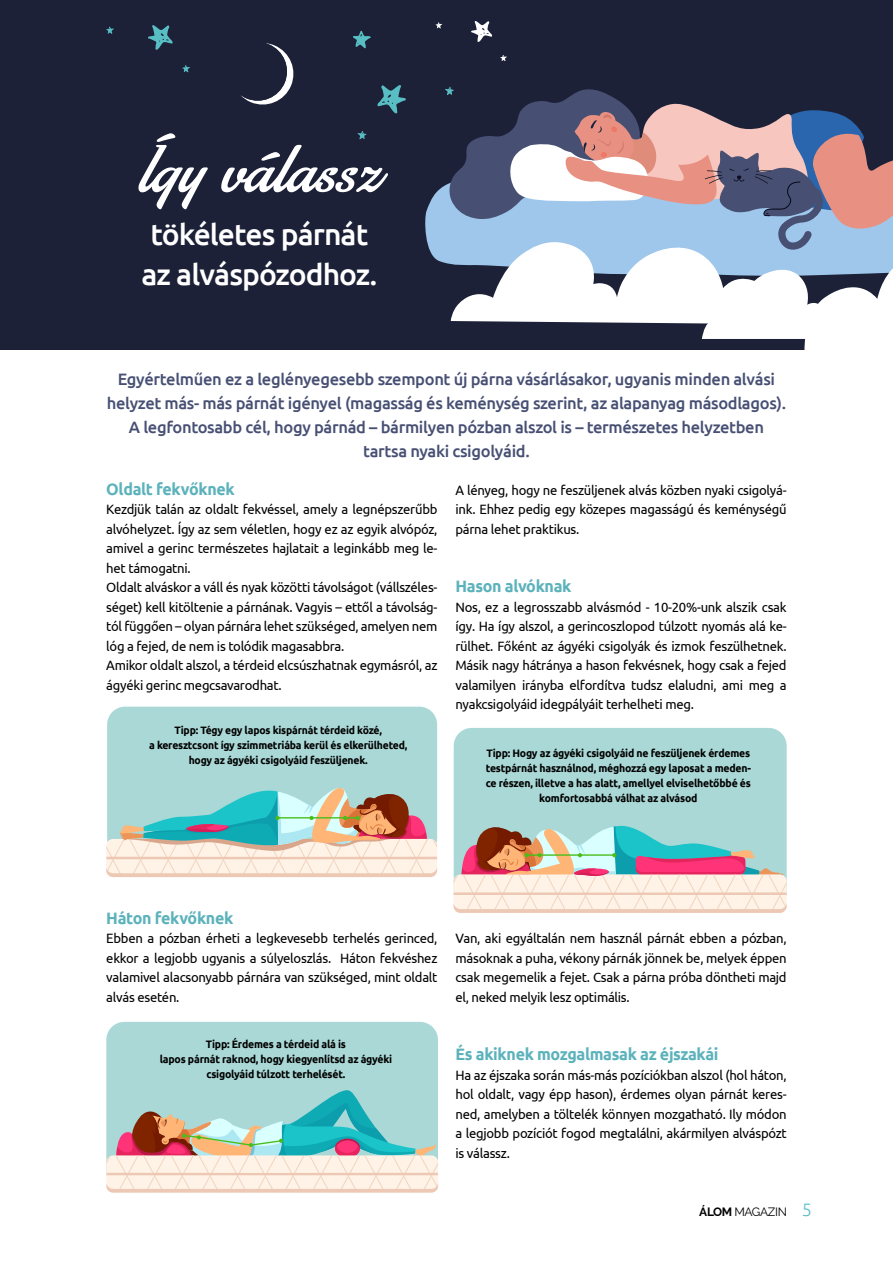
<style>
.page{position:relative;width:893px;height:1263px;background:#fff}
.page>*{position:absolute;margin:0;border:0;box-sizing:border-box;transform-origin:0 0}
.t1{font:70.5px "Stainy Personal Use Only";color:#fff}
.t2{font:500 30px/40.5px "Ubuntu";letter-spacing:-.03em;color:#fff;text-align:center}
.t3{font:500 16.5px/24px "Ubuntu";letter-spacing:-.02em;color:#474f73;text-align:center}
.t4{font:700 16.5px "Ubuntu";letter-spacing:-.02em;color:#5cb2bb}
.t5{font:13.5px/19.5px "Ubuntu";letter-spacing:-.02em;color:#000;text-align:justify}
.t6{font:12px "Raleway";letter-spacing:-.03em;color:#000}
.t7{font:700 10.8px/14.9px "Ubuntu";letter-spacing:-.02em;color:#000;text-align:center}
.t8{font:700 10.65px/14.7px "Ubuntu";letter-spacing:-.02em;color:#000;text-align:center}
.s1{font-weight:700}
.s2{font-family:"Ubuntu";font-weight:300;font-size:18px;color:#58bec3}
</style>
<div class="page">
<div style="left:0;top:0;width:893px;height:349px;background:#1c2138"></div>
<div style="left:106px;top:1022px;width:332px;height:165px;background:#a9d8d6;border-radius:18px"></div>
<svg style="left:106px;top:1088px;width:332px;height:104px"></svg>
<div style="left:107px;top:707px;width:330px;height:149px;background:#a9d8d6;border-radius:18px"></div>
<svg style="left:106px;top:783px;width:331px;height:94px"></svg>
<div style="left:454px;top:728px;width:333px;height:182px;background:#a9d8d6;border-radius:18px"></div>
<svg style="left:454px;top:824px;width:333px;height:89px"></svg>
<svg style="left:425px;top:185px;width:20px;height:78px;fill:#9ec7eb"></svg>
<svg style="left:240px;top:43px;width:54px;height:62px"></svg>
<svg style="left:148px;top:25px;width:25px;height:25px"></svg>
<svg style="left:106px;top:27px;width:8px;height:7px"></svg>
<svg style="left:182px;top:65px;width:8px;height:7px"></svg>
<svg style="left:377px;top:85px;width:29px;height:29px"></svg>
<svg style="left:353px;top:31px;width:18px;height:17px"></svg>
<svg style="left:445px;top:86px;width:448px;height:264px"></svg>
<svg style="left:358px;top:131px;width:8px;height:8px"></svg>
<svg style="left:471px;top:21px;width:21px;height:21px"></svg>
<svg style="left:436px;top:22px;width:6px;height:6px"></svg>
<svg style="left:500px;top:55px;width:7px;height:6px"></svg>
<h1 class="t1" style="left:138px;top:131px;width:244px">Így válassz</h1>
<h2 class="t2" style="left:141px;top:213px;width:238px">tökéletes párnát az alváspózodhoz.</h2>
<p class="t3" style="left:107px;top:367px;width:681px">Egyértelműen ez a leglényegesebb szempont új párna vásárlásakor, ugyanis minden alvási helyzet más- más párnát igényel (magasság és keménység szerint, az alapanyag másodlagos).<br>A legfontosabb cél, hogy párnád – bármilyen pózban alszol is – természetes helyzetben tartsa nyaki csigolyáid.</p>
<p class="t4" style="left:106px;top:479px;width:130px">Oldalt fekvőknek</p>
<p class="t5" style="left:106px;top:499px;width:333px;text-align:left">Kezdjük talán az oldalt fekvéssel, amely a legnépszerűbb alvóhelyzet. Így az sem véletlen, hogy ez az egyik alvópóz, amivel a gerinc természetes hajlatait a leginkább meg le&shy;het támogatni.<br>Oldalt alváskor a váll és nyak közötti távolságot (vállszéles&shy;séget) kell kitöltenie a párnának. Vagyis – ettől a távolság&shy;tól függően – olyan párnára lehet szükséged, amelyen nem lóg a fejed, de nem is tolódik magasabbra.<br>Amikor oldalt alszol, a térdeid elcsúszhatnak egymásról, az ágyéki gerinc megcsavarodhat.</p>
<p class="t8" style="left:149px;top:723px;width:260px">Tipp: Tégy egy lapos kispárnát térdeid közé,<br>a keresztcsont így szimmetriába kerül és elkerülheted, hogy az ágyéki csigolyáid feszüljenek.</p>
<p class="t5" style="left:455px;top:480px;width:333px">A lényeg, hogy ne feszüljenek alvás közben nyaki csigolyá&shy;ink. Ehhez pedig egy közepes magasságú és keménységű párna lehet praktikus.</p>
<p class="t4" style="left:455px;top:576px;width:118px">Hason alvóknak</p>
<p class="t5" style="left:455px;top:597px;width:333px">Nos, ez a legrosszabb alvásmód - 10-20%-unk alszik csak így. Ha így alszol, a gerincoszlopod túlzott nyomás alá ke&shy;rülhet. Főként az ágyéki csigolyák és izmok feszülhetnek.<br>Másik nagy hátránya a hason fekvésnek, hogy csak a fejed valamilyen irányba elfordítva tudsz elaludni, ami meg a nyakcsigolyáid idegpályáit terhelheti meg.</p>
<p class="t7" style="left:486px;top:746px;width:267px">Tipp: Hogy az ágyéki csigolyáid ne feszüljenek érdemes testpárnát használnod, méghozzá egy laposat a meden&shy;ce részen, illetve a has alatt, amellyel elviselhetőbbé és komfortosabbá válhat az alvásod</p>
<p class="t4" style="left:106px;top:908px;width:129px">Háton fekvőknek</p>
<p class="t5" style="left:106px;top:928px;width:333px">Ebben a pózban érheti a legkevesebb terhelés gerinced, ekkor a legjobb ugyanis a súlyeloszlás. Háton fekvéshez valamivel alacsonyabb párnára van szükséged, mint oldalt alvás esetén.</p>
<p class="t7" style="left:160px;top:1037px;width:234px">Tipp: Érdemes a térdeid alá is<br>lapos párnát raknod, hogy kiegyenlítsd az ágyéki csigolyáid túlzott terhelését.</p>
<p class="t5" style="left:455px;top:928px;width:333px">Van, aki egyáltalán nem használ párnát ebben a pózban, másoknak a puha, vékony párnák jönnek be, melyek éppen csak megemelik a fejet. Csak a párna próba döntheti majd el, neked melyik lesz optimális.</p>
<p class="t4" style="left:455px;top:1044px;width:265px">És akiknek mozgalmasak az éjszakái</p>
<p class="t5" style="left:455px;top:1065px;width:333px">Ha az éjszaka során más-más pozíciókban alszol (hol háton, hol oldalt, vagy épp hason), érdemes olyan párnát keres&shy;ned, amelyben a töltelék könnyen mozgatható. Ily módon a legjobb pozíciót fogod megtalálni, akármilyen alváspózt is válassz.</p>
<p class="t6" style="left:699px;top:1205px;width:114px"><span class="s1">ÁLOM</span> MAGAZIN <span class="s2">5</span></p>
</div>
